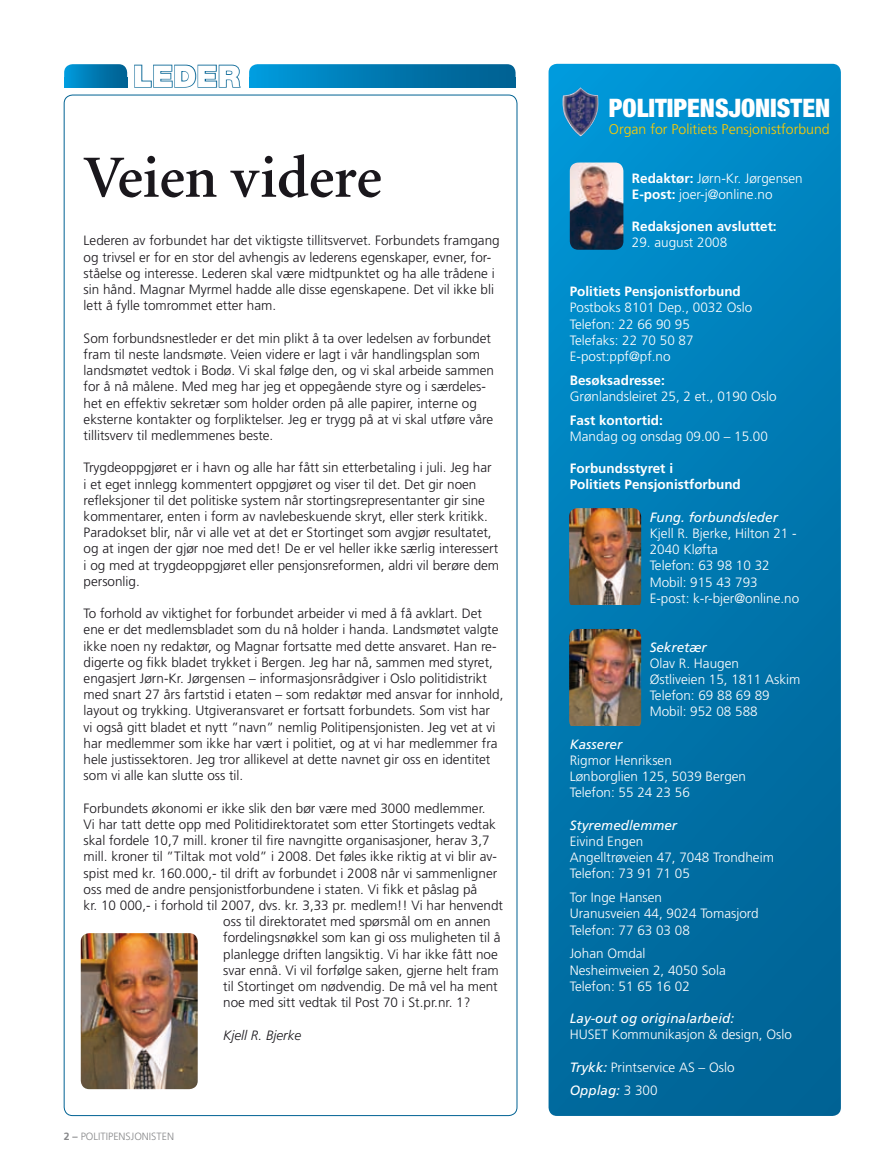
<style>
.page{position:relative;width:893px;height:1170px;background:#fff}
.page>*{position:absolute;margin:0;border:0;box-sizing:border-box;transform-origin:0 0}
.t1{font:600 60px "Minion";letter-spacing:-.005em;color:#1a171c}
.t2{font:900 30px "Helvetica Neue";color:#fff}
.t3{font:900 condensed 25.5px "Helvetica Neue";color:#fff}
.t4{font:300 14.1px "Frutiger";color:#fc0}
.t5{font:300 13.5px/16.2px "Frutiger";color:#1a171c}
.t6{font:300 13.5px/16.2px "Frutiger";color:#fff}
.t7{font:700 13.5px/16.2px "Frutiger";color:#fff}
.t8{font:italic 13.5px "Frutiger";color:#fff}
.t9{font:italic 300 13.5px "Frutiger";color:#1a171c}
.t10{font:300 10.5px "Frutiger";color:#87888a}
.s1{font-weight:700}
.s2{font-weight:400;font-style:italic}
</style>
<div class="page">
<div style="left:64px;top:64px;width:63px;height:24px;background:linear-gradient(to right,#039adb,#005d8d);border-radius:9px"></div>
<div style="left:249px;top:64px;width:267px;height:24px;background:linear-gradient(to right,#0099db,#015c8c);border-radius:9px"></div>
<svg style="left:134px;top:64px;width:107px;height:24px"></svg>
<svg style="left:64px;top:78px;width:63px;height:10px"></svg>
<svg style="left:249px;top:78px;width:267px;height:10px;background:#007ab3"></svg>
<div style="left:549px;top:64px;width:292px;height:1051px;background:linear-gradient(to bottom,#008fce,#006294);border-radius:9px"></div>
<img style="left:570px;top:162px;width:53px;height:88px;border-radius:9px">
<img style="left:81px;top:933px;width:117px;height:156px;border-radius:9px">
<img style="left:569px;top:508px;width:72px;height:96px">
<img style="left:569px;top:629px;width:72px;height:96px">
<img style="left:562px;top:87px;width:37px;height:49px">
<h2 class="t2" style="left:133px;top:58px;width:108px">LEDER</h2>
<h1 class="t1" style="left:84px;top:147px;width:300px">Veien videre</h1>
<p class="t5" style="left:84px;top:233px;width:418px">Lederen av forbundet har det viktigste tillitsvervet. Forbundets framgang og trivsel er for en stor del avhengis av lederens egenskaper, evner, for&shy;ståelse og interesse. Lederen skal være midtpunktet og ha alle trådene i sin hånd. Magnar Myrmel hadde alle disse egenskapene. Det vil ikke bli lett å fylle tomrommet etter ham.</p>
<p class="t5" style="left:84px;top:330px;width:412px">Som forbundsnestleder er det min plikt å ta over ledelsen av forbundet fram til neste landsmøte. Veien videre er lagt i vår handlingsplan som landsmøtet vedtok i Bodø. Vi skal følge den, og vi skal arbeide sammen for å nå målene. Med meg har jeg et oppegående styre og i særdeles&shy;het en effektiv sekretær som holder orden på alle papirer, interne og eksterne kontakter og forpliktelser. Jeg er trygg på at vi skal utføre våre tillitsverv til medlemmenes beste.</p>
<p class="t5" style="left:84px;top:459px;width:417px">Trygdeoppgjøret er i havn og alle har fått sin etterbetaling i juli. Jeg har<br>i et eget innlegg kommentert oppgjøret og viser til det. Det gir noen refleksjoner til det politiske system når stortingsrepresentanter gir sine kommentarer, enten i form av navlebeskuende skryt, eller sterk kritikk.<br>Paradokset blir, når vi alle vet at det er Stortinget som avgjør resultatet, og at ingen der gjør noe med det! De er vel heller ikke særlig interessert i og med at trygdeoppgjøret eller pensjonsreformen, aldri vil berøre dem personlig.</p>
<p class="t5" style="left:84px;top:605px;width:421px">To forhold av viktighet for forbundet arbeider vi med å få avklart. Det ene er det medlemsbladet som du nå holder i handa. Landsmøtet valgte ikke noen ny redaktør, og Magnar fortsatte med dette ansvaret. Han re&shy;digerte og fikk bladet trykket i Bergen. Jeg har nå, sammen med styret, engasjert Jørn-Kr. Jørgensen – informasjonsrådgiver i Oslo politidistrikt med snart 27 års fartstid i etaten – som redaktør med ansvar for innhold, layout og trykking. Utgiveransvaret er fortsatt forbundets. Som vist har<br>vi også gitt bladet et nytt ”navn” nemlig Politipensjonisten. Jeg vet at vi har medlemmer som ikke har vært i politiet, og at vi har medlemmer fra hele justissektoren. Jeg tror allikevel at dette navnet gir oss en identitet som vi alle kan slutte oss til.</p>
<p class="t5" style="left:84px;top:800px;width:404px">Forbundets økonomi er ikke slik den bør være med 3000 medlemmer.</p>
<p class="t5" style="left:84px;top:816px;width:414px">Vi har tatt dette opp med Politidirektoratet som etter Stortingets vedtak</p>
<p class="t5" style="left:84px;top:832px;width:408px">skal fordele 10,7 mill. kroner til fire navngitte organisasjoner, herav 3,7</p>
<p class="t5" style="left:84px;top:848px;width:415px">mill. kroner til ”Tiltak mot vold” i 2008. Det føles ikke riktig at vi blir av-</p>
<p class="t5" style="left:84px;top:864px;width:415px">spist med kr. 160.000,- til drift av forbundet i 2008 når vi sammenligner</p>
<p class="t5" style="left:84px;top:881px;width:395px">oss med de andre pensjonistforbundene i staten. Vi fikk et påslag på</p>
<p class="t5" style="left:84px;top:897px;width:421px">kr. 10 000,- i forhold til 2007, dvs. kr. 3,33 pr. medlem!! Vi har henvendt</p>
<p class="t5" style="left:223px;top:913px;width:269px">oss til direktoratet med spørsmål om en annen</p>
<p class="t5" style="left:223px;top:929px;width:279px">fordelingsnøkkel som kan gi oss muligheten til å</p>
<p class="t5" style="left:223px;top:945px;width:276px">planlegge driften langsiktig. Vi har ikke fått noe</p>
<p class="t5" style="left:223px;top:962px;width:277px">svar ennå. Vi vil forfølge saken, gjerne helt fram</p>
<p class="t5" style="left:223px;top:978px;width:276px">til Stortinget om nødvendig. De må vel ha ment</p>
<p class="t5" style="left:223px;top:994px;width:249px">noe med sitt vedtak til Post 70 i St.pr.nr. 1?</p>
<p class="t9" style="left:223px;top:1027px;width:80px">Kjell R. Bjerke</p>
<p class="t10" style="left:73px;top:1129px;width:103px"><span class="s1">–</span> Politipensjonisten</p>
<h3 class="t3" style="left:609px;top:92px;width:208px">POLITIPENSJONISTEN</h3>
<p class="t4" style="left:609px;top:121px;width:222px">Organ for Politiets Pensjonistforbund</p>
<p class="t6" style="left:632px;top:170px;width:172px"><span class="s1">Redaktør:</span> Jørn-Kr. Jørgensen<br><span class="s1">E-post:</span> joer-j@online.no</p>
<p class="t7" style="left:632px;top:218px;width:146px">Redaksjonen avsluttet:</p>
<p class="t6" style="left:632px;top:235px;width:97px">29. august 2008</p>
<p class="t7" style="left:570px;top:283px;width:173px">Politiets Pensjonistforbund</p>
<p class="t6" style="left:570px;top:300px;width:184px">Postboks 8101 Dep., 0032 Oslo<br>Telefon: 22 66 90 95<br>Telefaks: 22 70 50 87<br>E-post:ppf@pf.no</p>
<p class="t7" style="left:570px;top:372px;width:97px">Besøksadresse:</p>
<p class="t6" style="left:570px;top:388px;width:208px">Grønlandsleiret 25, 2 et., 0190 Oslo</p>
<p class="t7" style="left:570px;top:412px;width:95px">Fast kontortid:</p>
<p class="t6" style="left:570px;top:428px;width:200px">Mandag og onsdag 09.00 – 15.00</p>
<p class="t7" style="left:570px;top:460px;width:173px">Forbundsstyret i<br>Politiets Pensjonistforbund</p>
<p class="t8" style="left:650px;top:509px;width:130px">Fung. forbundsleder</p>
<p class="t6" style="left:650px;top:525px;width:151px">Kjell R. Bjerke, Hilton 21 -<br>2040 Kløfta<br>Telefon: 63 98 10 32<br>Mobil: 915 43 793<br>E-post: k-r-bjer@online.no</p>
<p class="t8" style="left:650px;top:639px;width:59px">Sekretær</p>
<p class="t6" style="left:650px;top:655px;width:152px">Olav R. Haugen<br>Østliveien 15, 1811 Askim<br>Telefon: 69 88 69 89<br>Mobil: 952 08 588</p>
<p class="t8" style="left:570px;top:736px;width:54px">Kasserer</p>
<p class="t6" style="left:570px;top:752px;width:178px">Rigmor Henriksen<br>Lønborglien 125, 5039 Bergen<br>Telefon: 55 24 23 56</p>
<p class="t8" style="left:570px;top:817px;width:109px">Styremedlemmer</p>
<p class="t6" style="left:570px;top:833px;width:206px">Eivind Engen<br>Angelltrøveien 47, 7048 Trondheim<br>Telefon: 73 91 71 05</p>
<p class="t6" style="left:570px;top:889px;width:190px">Tor I nge Hansen<br>Uranusveien 44, 9024 Tomasjord<br>Telefon: 77 63 03 08</p>
<p class="t6" style="left:570px;top:945px;width:158px">Johan Omdal<br>Nesheimveien 2, 4050 Sola<br>Telefon: 51 65 16 02</p>
<p class="t8" style="left:570px;top:1010px;width:166px">Lay-out og originalarbeid:</p>
<p class="t6" style="left:570px;top:1026px;width:24px">HUSET</p>
<p class="t6" style="left:612px;top:1026px;width:182px">Kommunikasjon &amp; design, Oslo</p>
<p class="t6" style="left:570px;top:1055px;width:166px;line-height:23.7px"><span class="s2">Trykk:</span> Printservice AS – Oslo<br><span class="s2">Opplag:</span> 3 300</p>
</div>
